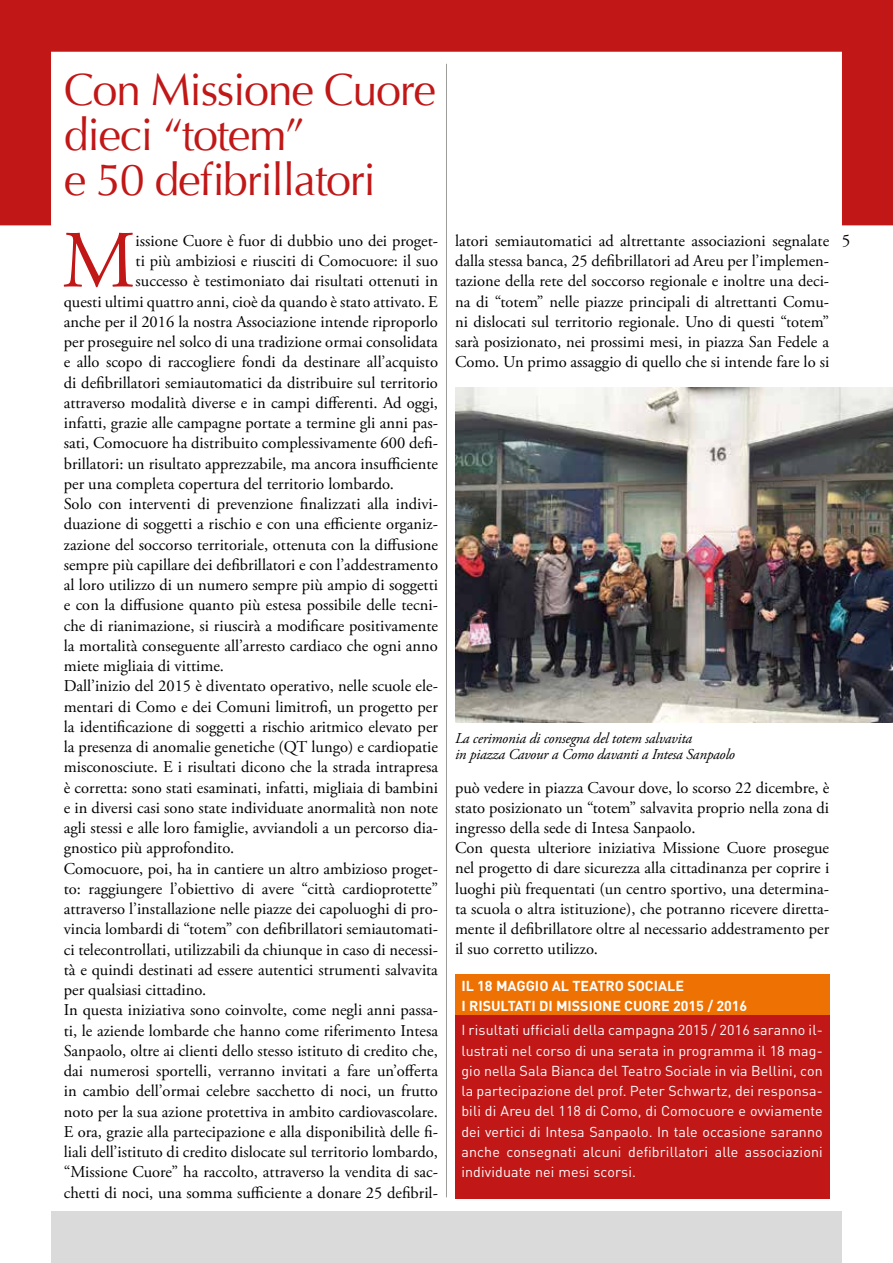
<style>
.page{position:relative;width:893px;height:1263px;background:#fff}
.page>*{position:absolute;margin:0;border:0;box-sizing:border-box;transform-origin:0 0}
.t1{font:81px "Adobe Garamond Pro";color:#c11717}
.t2{font:45px/45px "Optima";letter-spacing:-.03em;color:#c11717}
.t3{font:17.25px "Adobe Garamond Pro";color:#000}
.t4{font:16.5px/20.2px "Adobe Garamond Pro";color:#000}
.t5{font:italic 15px/16.5px "Adobe Garamond Pro";letter-spacing:-.015em;color:#000}
.t6{font:14.25px/20.2px "DIN";letter-spacing:.01em;color:#fff;text-align:justify}
.t7{font:700 14.25px/19.5px "DIN";color:#fff}
</style>
<div class="page">
<svg style="left:0;top:0;width:893px;height:225px"></svg>
<div style="left:51px;top:1211px;width:791px;height:52px;background:#dadada"></div>
<div style="left:455px;top:1015px;width:374px;height:183px;background:#c11717"></div>
<div style="left:455px;top:975px;width:374px;height:40px;background:#ee7203"></div>
<hr style="left:446px;top:64px;width:1px;height:1133px;background:#9d9d9c">
<img style="left:455px;top:388px;width:438px;height:334px">
<h2 class="t2" style="left:64px;top:68px;width:374px">Con Missione Cuore dieci “totem”<br>e 50 defibrillatori</h2>
<h1 class="t1" style="left:62px;top:212px;width:75px">M</h1>
<p class="t4" style="left:136px;top:231px;width:304px">issione Cuore è fuor di dubbio uno dei proget-</p>
<p class="t4" style="left:136px;top:251px;width:304px">ti più ambiziosi e riusciti di Comocuore: il suo</p>
<p class="t4" style="left:136px;top:272px;width:304px">successo è testimoniato dai risultati ottenuti in</p>
<p class="t4" style="left:64px;top:292px;width:376px">questi ultimi quattro anni, cioè da quando è stato attivato. E</p>
<p class="t4" style="left:64px;top:312px;width:376px">anche per il 2016 la nostra Associazione intende riproporlo</p>
<p class="t4" style="left:64px;top:332px;width:376px">per proseguire nel solco di una tradizione ormai consolidata</p>
<p class="t4" style="left:64px;top:353px;width:376px">e allo scopo di raccogliere fondi da destinare all’acquisto</p>
<p class="t4" style="left:64px;top:373px;width:376px">di defibrillatori semiautomatici da distribuire sul territorio</p>
<p class="t4" style="left:64px;top:393px;width:376px">attraverso modalità diverse e in campi differenti. Ad oggi,</p>
<p class="t4" style="left:64px;top:413px;width:376px">infatti, grazie alle campagne portate a termine gli anni pas-</p>
<p class="t4" style="left:64px;top:434px;width:376px">sati, Comocuore ha distribuito complessivamente 600 defi-</p>
<p class="t4" style="left:64px;top:454px;width:376px">brillatori: un risultato apprezzabile, ma ancora insufficiente</p>
<p class="t4" style="left:64px;top:474px;width:332px">per una completa copertura del territorio lombardo.</p>
<p class="t4" style="left:64px;top:494px;width:376px">Solo con interventi di prevenzione finalizzati alla indivi-</p>
<p class="t4" style="left:64px;top:515px;width:376px">duazione di soggetti a rischio e con una efficiente organiz-</p>
<p class="t4" style="left:64px;top:535px;width:376px">zazione del soccorso territoriale, ottenuta con la diffusione</p>
<p class="t4" style="left:64px;top:555px;width:376px">sempre più capillare dei defibrillatori e con l’addestramento</p>
<p class="t4" style="left:64px;top:575px;width:376px">al loro utilizzo di un numero sempre più ampio di soggetti</p>
<p class="t4" style="left:64px;top:596px;width:376px">e con la diffusione quanto più estesa possibile delle tecni-</p>
<p class="t4" style="left:64px;top:616px;width:376px">che di rianimazione, si riuscirà a modificare positivamente</p>
<p class="t4" style="left:64px;top:636px;width:376px">la mortalità conseguente all’arresto cardiaco che ogni anno</p>
<p class="t4" style="left:64px;top:656px;width:162px">miete migliaia di vittime.</p>
<p class="t4" style="left:64px;top:677px;width:376px">Dall’inizio del 2015 è diventato operativo, nelle scuole ele-</p>
<p class="t4" style="left:64px;top:697px;width:376px">mentari di Como e dei Comuni limitrofi, un progetto per</p>
<p class="t4" style="left:64px;top:717px;width:376px">la identificazione di soggetti a rischio aritmico elevato per</p>
<p class="t4" style="left:64px;top:737px;width:376px">la presenza di anomalie genetiche (QT lungo) e cardiopatie</p>
<p class="t4" style="left:64px;top:758px;width:376px">misconosciute. E i risultati dicono che la strada intrapresa</p>
<p class="t4" style="left:64px;top:778px;width:376px">è corretta: sono stati esaminati, infatti, migliaia di bambini</p>
<p class="t4" style="left:64px;top:798px;width:376px">e in diversi casi sono state individuate anormalità non note</p>
<p class="t4" style="left:64px;top:818px;width:376px">agli stessi e alle loro famiglie, avviandoli a un percorso dia-</p>
<p class="t4" style="left:64px;top:839px;width:172px">gnostico più approfondito.</p>
<p class="t4" style="left:64px;top:859px;width:376px">Comocuore, poi, ha in cantiere un altro ambizioso proget-</p>
<p class="t4" style="left:64px;top:879px;width:376px">to: raggiungere l’obiettivo di avere “città cardioprotette”</p>
<p class="t4" style="left:64px;top:899px;width:376px">attraverso l’installazione nelle piazze dei capoluoghi di pro-</p>
<p class="t4" style="left:64px;top:920px;width:376px">vincia lombardi di “totem” con defibrillatori semiautomati-</p>
<p class="t4" style="left:64px;top:940px;width:376px">ci telecontrollati, utilizzabili da chiunque in caso di necessi-</p>
<p class="t4" style="left:64px;top:960px;width:376px">tà e quindi destinati ad essere autentici strumenti salvavita</p>
<p class="t4" style="left:64px;top:980px;width:144px">per qualsiasi cittadino.</p>
<p class="t4" style="left:64px;top:1000px;width:376px">In questa iniziativa sono coinvolte, come negli anni passa-</p>
<p class="t4" style="left:64px;top:1021px;width:376px">ti, le aziende lombarde che hanno come riferimento Intesa</p>
<p class="t4" style="left:64px;top:1041px;width:376px">Sanpaolo, oltre ai clienti dello stesso istituto di credito che,</p>
<p class="t4" style="left:64px;top:1061px;width:376px">dai numerosi sportelli, verranno invitati a fare un’offerta</p>
<p class="t4" style="left:64px;top:1081px;width:376px">in cambio dell’ormai celebre sacchetto di noci, un frutto</p>
<p class="t4" style="left:64px;top:1102px;width:376px">noto per la sua azione protettiva in ambito cardiovascolare.</p>
<p class="t4" style="left:64px;top:1122px;width:376px">E ora, grazie alla partecipazione e alla disponibilità delle fi-</p>
<p class="t4" style="left:64px;top:1142px;width:376px">liali dell’istituto di credito dislocate sul territorio lombardo,</p>
<p class="t4" style="left:64px;top:1162px;width:376px">“Missione Cuore” ha raccolto, attraverso la vendita di sac-</p>
<p class="t4" style="left:64px;top:1183px;width:376px">chetti di noci, una somma sufficiente a donare 25 defibril-</p>
<p class="t4" style="left:455px;top:231px;width:376px;text-align:justify">latori semiautomatici ad altrettante associazioni segnalate dalla stessa banca, 25 defibrillatori ad Areu per l’implemen&shy;tazione della rete del soccorso regionale e inoltre una deci&shy;na di “totem” nelle piazze principali di altrettanti Comu&shy;ni dislocati sul territorio regionale. Uno di questi “totem” sarà posizionato, nei prossimi mesi, in piazza San Fedele a Como. Un primo assaggio di quello che si intende fare lo si</p>
<p class="t3" style="left:842px;top:230px;width:10px">5</p>
<p class="t5" style="left:455px;top:730px;width:281px">La cerimonia di consegna del totem salvavita<br>in piazza Cavour a Como davanti a Intesa Sanpaolo</p>
<p class="t4" style="left:455px;top:778px;width:376px">può vedere in piazza Cavour dove, lo scorso 22 dicembre, è stato posizionato un “totem” salvavita proprio nella zona di ingresso della sede di Intesa Sanpaolo.<br>Con questa ulteriore iniziativa Missione Cuore prosegue nel progetto di dare sicurezza alla cittadinanza per coprire i luoghi più frequentati (un centro sportivo, una determina&shy;ta scuola o altra istituzione), che potranno ricevere diretta&shy;mente il defibrillatore oltre al necessario addestramento per il suo corretto utilizzo.</p>
<p class="t7" style="left:461px;top:975px;width:287px">IL 18 MAGGIO AL TEATRO SOCIALE<br>I RISULTATI DI MISSIONE CUORE 2015 / 2016</p>
<p class="t6" style="left:461px;top:1020px;width:363px">I risultati ufficiali della campagna 2015 / 2016 saranno il&shy;lustrati nel corso di una serata in programma il 18 mag&shy;gio nella Sala Bianca del Teatro Sociale in via Bellini, con la partecipazione del prof. Peter Schwartz, dei responsa&shy;bili di Areu del 118 di Como, di Comocuore e ovviamente dei vertici di Intesa Sanpaolo. In tale occasione saranno anche consegnati alcuni defibrillatori alle associazioni individuate nei mesi scorsi.</p>
</div>
